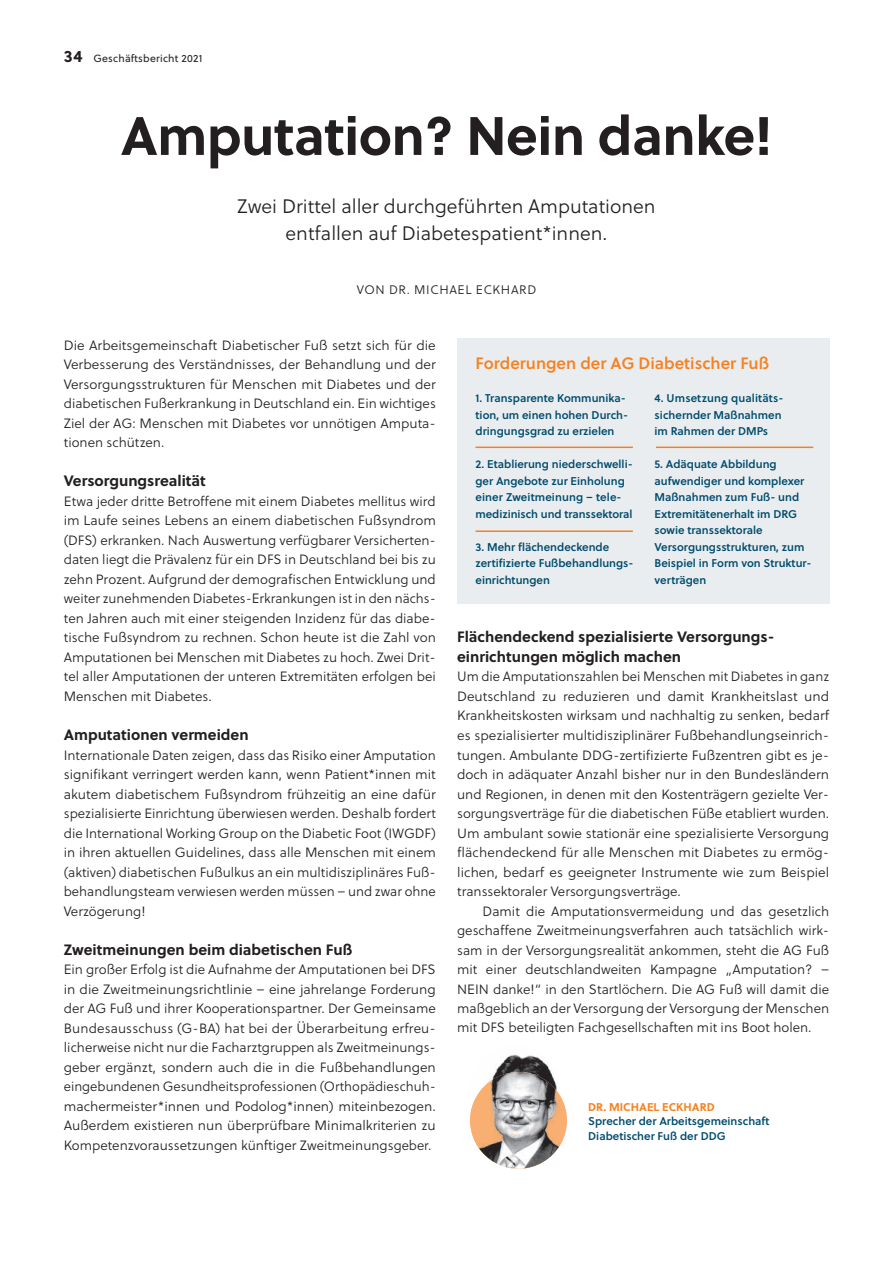
<style>
.page{position:relative;width:893px;height:1263px;background:#fff}
.page>*{position:absolute;margin:0;border:0;box-sizing:border-box;transform-origin:0 0}
.t1{font:700 54px "Soleil";letter-spacing:-.01em;color:#231f20}
.t2{font:19.5px/27px "Soleil Lt";color:#231f20;text-align:center}
.t3{font:16.5px "Soleil Sb";color:#f58220}
.t4{font:700 15px/19.5px "Soleil";color:#231f20}
.t5{font:13.5px/19.5px "Soleil Lt";color:#231f20;text-align:justify}
.t6{font:12.3px "Soleil Lt";letter-spacing:.05em;color:#231f20}
.t7{font:11.25px/16.5px "Soleil Sb";color:#004b6c}
.t8{font:700 11.25px "Soleil";color:#f58220}
.t9{font:10.5px "Soleil";letter-spacing:.02em;color:#231f20}
.s1{font-weight:700;font-size:16.5px}
</style>
<div class="page">
<svg style="left:470px;top:1072px;width:97px;height:97px"></svg>
<img style="left:470px;top:1104px;width:3px;height:30px">
<img style="left:473px;top:1054px;width:87px;height:50px">
<img style="left:473px;top:1104px;width:47px;height:30px">
<div style="left:457px;top:338px;width:372px;height:265px;background:#e9edf0"></div>
<hr style="left:476px;top:447px;width:157px;height:1px;background:#f58220">
<hr style="left:656px;top:447px;width:157px;height:1px;background:#f58220">
<hr style="left:476px;top:530px;width:157px;height:2px;background:#f58220">
<p class="t9" style="left:64px;top:51px;width:140px"><span class="s1">34</span> Geschäftsbericht 2021</p>
<h1 class="t1" style="left:121px;top:94px;width:653px">Amputation? Nein danke!</h1>
<h2 class="t2" style="left:237px;top:193px;width:420px">Zwei Drittel aller durchgeführten Amputationen entfallen auf Diabetespatient*innen.</h2>
<p class="t6" style="left:357px;top:281px;width:181px">VON DR. MICHAEL ECKHARD</p>
<p class="t5" style="left:64px;top:335px;width:374px">Die Arbeitsgemeinschaft Diabetischer Fuß setzt sich für die Verbesserung des Verständnisses, der Behandlung und der Versorgungsstrukturen für Menschen mit Diabetes und der diabetischen Fußerkrankung in Deutschland ein. Ein wichtiges Ziel der AG: Menschen mit Diabetes vor unnötigen Amputa&shy;tionen schützen.</p>
<p class="t4" style="left:64px;top:471px;width:144px">Versorgungsrealität</p>
<p class="t5" style="left:64px;top:491px;width:374px">Etwa jeder dritte Betroffene mit einem Diabetes mellitus wird im Laufe seines Lebens an einem diabetischen Fußsyndrom (DFS) erkranken. Nach Auswertung verfügbarer Versicherten&shy;daten liegt die Prävalenz für ein DFS in Deutschland bei bis zu zehn Prozent. Aufgrund der demografischen Entwicklung und weiter zunehmenden Diabetes-Erkrankungen ist in den nächs&shy;ten Jahren auch mit einer steigenden Inzidenz für das diabe&shy;tische Fußsyndrom zu rechnen. Schon heute ist die Zahl von Amputationen bei Menschen mit Diabetes zu hoch. Zwei Drit&shy;tel aller Amputationen der unteren Extremitäten erfolgen bei Menschen mit Diabetes.</p>
<p class="t4" style="left:64px;top:724px;width:186px">Amputationen vermeiden</p>
<p class="t5" style="left:64px;top:745px;width:374px">Internationale Daten zeigen, dass das Risiko einer Amputation signifikant verringert werden kann, wenn Patient*innen mit akutem diabetischem Fußsyndrom frühzeitig an eine dafür spezialisierte Einrichtung überwiesen werden. Deshalb fordert die International Working Group on the Diabetic Foot (IWGDF) in ihren aktuellen Guidelines, dass alle Menschen mit einem (aktiven) diabetischen Fußulkus an ein multidisziplinäres Fuß&shy;behandlungsteam verwiesen werden müssen – und zwar ohne Verzögerung!</p>
<p class="t4" style="left:64px;top:939px;width:290px">Zweitmeinungen beim diabetischen Fuß</p>
<p class="t5" style="left:64px;top:959px;width:374px">Ein großer Erfolg ist die Aufnahme der Amputationen bei DFS in die Zweitmeinungsrichtlinie – eine jahrelange Forderung der AG Fuß und ihrer Kooperationspartner. Der Gemeinsame Bundesausschuss (G-BA) hat bei der Überarbeitung erfreu&shy;licherweise nicht nur die Facharztgruppen als Zweitmeinungs&shy;geber ergänzt, sondern auch die in die Fußbehandlungen eingebundenen Gesundheitsprofessionen (Orthopädieschuh&shy;machermeister*innen und Podolog*innen) miteinbezogen.<br>Außerdem existieren nun überprüfbare Minimalkriterien zu Kompetenzvoraussetzungen künftiger Zweitmeinungsgeber.</p>
<p class="t3" style="left:476px;top:351px;width:295px">Forderungen der AG Diabetischer Fuß</p>
<p class="t7" style="left:476px;top:390px;width:154px">1. Transparente Kommunika&shy;tion, um einen hohen Durch&shy;dringungsgrad zu erzielen</p>
<p class="t7" style="left:476px;top:456px;width:159px">2. Etablierung niederschwelli&shy;ger Angebote zur Einholung einer Zweitmeinung – tele&shy;medizinisch und transsektoral</p>
<p class="t7" style="left:476px;top:538px;width:160px">3. Mehr flächendeckende zertifizierte Fußbehandlungs&shy;einrichtungen</p>
<p class="t7" style="left:654px;top:390px;width:131px">4. Umsetzung qualitäts&shy;sichernder Maßnahmen im Rahmen der DMPs</p>
<p class="t7" style="left:654px;top:456px;width:159px">5. Adäquate Abbildung aufwendiger und komplexer<br>Maßnahmen zum Fuß- und<br>Extremitätenerhalt im DRG sowie transsektorale<br>Versorgungsstrukturen, zum<br>Beispiel in Form von Struktur&shy;verträgen</p>
<p class="t4" style="left:457px;top:627px;width:319px">Flächendeckend spezialisierte Versorgungs&shy;einrichtungen möglich machen</p>
<p class="t5" style="left:457px;top:667px;width:374px">Um die Amputationszahlen bei Menschen mit Diabetes in ganz Deutschland zu reduzieren und damit Krankheitslast und Krankheitskosten wirksam und nachhaltig zu senken, bedarf es spezialisierter multidisziplinärer Fußbehandlungseinrich&shy;tungen. Ambulante DDG-zertifizierte Fußzentren gibt es je&shy;doch in adäquater Anzahl bisher nur in den Bundesländern und Regionen, in denen mit den Kostenträgern gezielte Ver&shy;sorgungsverträge für die diabetischen Füße etabliert wurden.<br>Um ambulant sowie stationär eine spezialisierte Versorgung flächendeckend für alle Menschen mit Diabetes zu ermög&shy;lichen, bedarf es geeigneter Instrumente wie zum Beispiel transsektoraler Versorgungsverträge.</p>
<p class="t5" style="left:457px;top:901px;width:374px;text-indent:26px">Damit die Amputationsvermeidung und das gesetzlich geschaffene Zweitmeinungsverfahren auch tatsächlich wirk&shy;sam in der Versorgungsrealität ankommen, steht die AG Fuß mit einer deutschlandweiten Kampagne „Amputation? – NEIN danke!“ in den Startlöchern. Die AG Fuß will damit die maßgeblich an der Versorgung der Versorgung der Menschen mit DFS beteiligten Fachgesellschaften mit ins Boot holen.</p>
<p class="t8" style="left:588px;top:1098px;width:128px">DR. MICHAEL ECKHARD</p>
<p class="t7" style="left:588px;top:1113px;width:183px;line-height:14.7px">Sprecher der Arbeitsgemeinschaft<br>Diabetischer Fuß der DDG</p>
</div>
